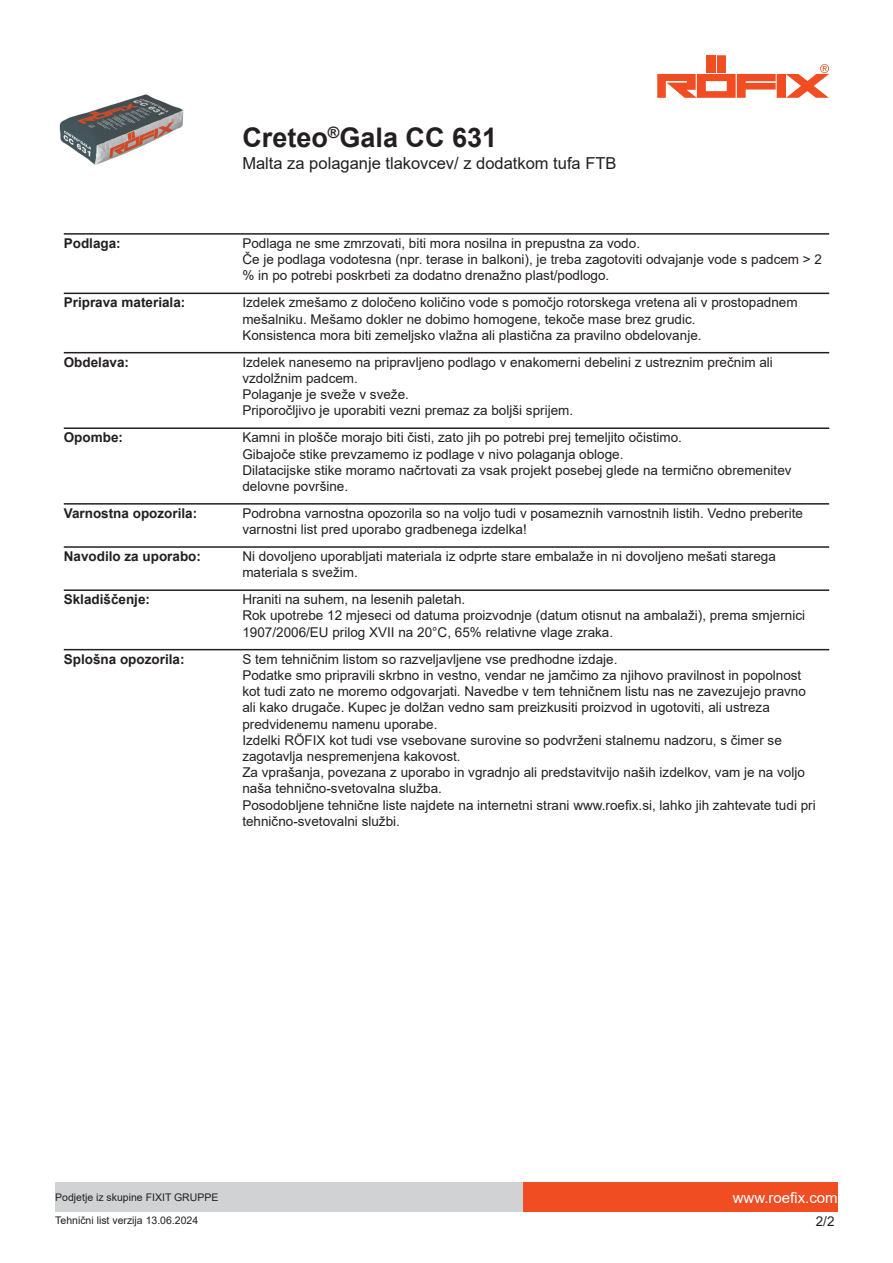
<style>
.page{position:relative;width:893px;height:1263px;background:#fff}
.page>*{position:absolute;margin:0;border:0;box-sizing:border-box;transform-origin:0 0}
.t1{font:700 27px "Arial";color:#231f20}
.t2{font:16.5px "Arial";color:#231f20}
.t3{font:15px "Arial";color:#fff}
.t4{font:13.5px/16.2px "Arial";color:#231f20}
.t5{font:700 13.5px "Arial";color:#231f20}
.t6{font:10.5px "Arial";color:#231f20}
</style>
<div class="page">
<img style="left:59px;top:95px;width:125px;height:70px">
<div style="left:717px;top:55px;width:9px;height:18px;background:#f04d22"></div>
<div style="left:707px;top:55px;width:9px;height:18px;background:#f04d22"></div>
<svg style="left:657px;top:64px;width:172px;height:34px"></svg>
<div style="left:523px;top:1182px;width:315px;height:30px;background:#f04d22"></div>
<div style="left:55px;top:1182px;width:468px;height:30px;background:#d1d2d4"></div>
<hr style="left:64px;top:233px;width:765px;height:2px;background:#231f20">
<hr style="left:64px;top:293px;width:765px;height:1px;background:#231f20">
<hr style="left:64px;top:352px;width:765px;height:1px;background:#231f20">
<hr style="left:64px;top:427px;width:765px;height:2px;background:#231f20">
<hr style="left:64px;top:503px;width:765px;height:2px;background:#231f20">
<hr style="left:64px;top:546px;width:765px;height:2px;background:#231f20">
<hr style="left:64px;top:589px;width:765px;height:2px;background:#231f20">
<hr style="left:64px;top:649px;width:765px;height:1px;background:#231f20">
<h1 class="t1" style="left:242px;top:119px;width:256px">Creteo<sup>®</sup>Gala CC 631</h1>
<p class="t2" style="left:242px;top:152px;width:376px">Malta za polaganje tlakovcev/ z dodatkom tufa FTB</p>
<p class="t5" style="left:64px;top:234px;width:59px">Podlaga:</p>
<p class="t4" style="left:242px;top:235px;width:581px">Podlaga ne sme zmrzovati, biti mora nosilna in prepustna za vodo.<br>Če je podlaga vodotesna (npr. terase in balkoni), je treba zagotoviti odvajanje vode s padcem &gt; 2 % in po potrebi poskrbeti za dodatno drenažno plast/podlogo.</p>
<p class="t5" style="left:64px;top:293px;width:123px">Priprava materiala:</p>
<p class="t4" style="left:242px;top:294px;width:557px">Izdelek zmešamo z določeno količino vode s pomočjo rotorskega vretena ali v prostopadnem mešalniku. Mešamo dokler ne dobimo homogene, tekoče mase brez grudic.<br>Konsistenca mora biti zemeljsko vlažna ali plastična za pravilno obdelovanje.</p>
<p class="t5" style="left:64px;top:352px;width:67px">Obdelava:</p>
<p class="t4" style="left:242px;top:354px;width:532px">Izdelek nanesemo na pripravljeno podlago v enakomerni debelini z ustreznim prečnim ali vzdolžnim padcem.<br>Polaganje je sveže v sveže.<br>Priporočljivo je uporabiti vezni premaz za boljši sprijem.</p>
<p class="t5" style="left:64px;top:428px;width:61px">Opombe:</p>
<p class="t4" style="left:242px;top:429px;width:551px">Kamni in plošče morajo biti čisti, zato jih po potrebi prej temeljito očistimo.<br>Gibajoče stike prevzamemo iz podlage v nivo polaganja obloge.<br>Dilatacijske stike moramo načrtovati za vsak projekt posebej glede na termično obremenitev delovne površine.</p>
<p class="t5" style="left:64px;top:504px;width:135px">Varnostna opozorila:</p>
<p class="t4" style="left:242px;top:505px;width:562px">Podrobna varnostna opozorila so na voljo tudi v posameznih varnostnih listih. Vedno preberite varnostni list pred uporabo gradbenega izdelka!</p>
<p class="t5" style="left:64px;top:547px;width:139px">Navodilo za uporabo:</p>
<p class="t4" style="left:242px;top:548px;width:535px">Ni dovoljeno uporabljati materiala iz odprte stare embalaže in ni dovoljeno mešati starega materiala s svežim.</p>
<p class="t5" style="left:64px;top:590px;width:88px">Skladiščenje:</p>
<p class="t4" style="left:242px;top:591px;width:564px">Hraniti na suhem, na lesenih paletah.<br>Rok upotrebe 12 mjeseci od datuma proizvodnje (datum otisnut na ambalaži), prema smjernici<br>1907/2006/EU prilog XVII na 20°C, 65% relativne vlage zraka.</p>
<p class="t5" style="left:64px;top:649px;width:122px">Splošna opozorila:</p>
<p class="t4" style="left:242px;top:651px;width:575px">S tem tehničnim listom so razveljavljene vse predhodne izdaje.<br>Podatke smo pripravili skrbno in vestno, vendar ne jamčimo za njihovo pravilnost in popolnost kot tudi zato ne moremo odgovarjati. Navedbe v tem tehničnem listu nas ne zavezujejo pravno ali kako drugače. Kupec je dolžan vedno sam preizkusiti proizvod in ugotoviti, ali ustreza predvidenemu namenu uporabe.<br>Izdelki RÖFIX kot tudi vse vsebovane surovine so podvrženi stalnemu nadzoru, s čimer se zagotavlja nespremenjena kakovost.<br>Za vprašanja, povezana z uporabo in vgradnjo ali predstavitvijo naših izdelkov, vam je na voljo naša tehnično-svetovalna služba.<br>Posodobljene tehnične liste najdete na internetni strani www.roefix.si, lahko jih zahtevate tudi pri tehnično-svetovalni službi.</p>
<p class="t6" style="left:55px;top:1190px;width:165px">Podjetje iz skupine FIXIT GRUPPE</p>
<p class="t3" style="left:733px;top:1187px;width:107px">www.roefix.com</p>
<p class="t6" style="left:55px;top:1213px;width:144px">Tehnični list verzija 13.06.2024</p>
<p class="t4" style="left:816px;top:1213px;width:20px">2/2</p>
</div>
